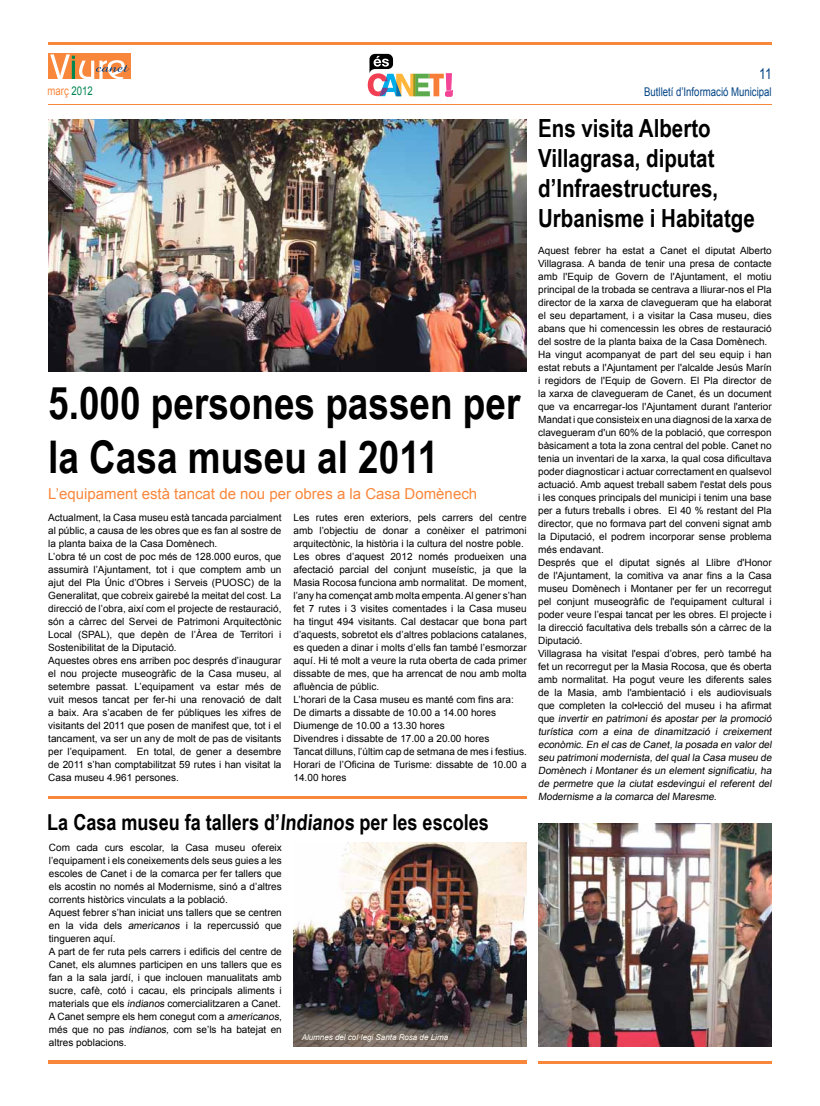
<style>
.page{position:relative;width:820px;height:1106px;background:#fff}
.page>*{position:absolute;margin:0;border:0;box-sizing:border-box;transform-origin:0 0}
.t1{font:700 45px/54px "Arial Narrow";color:#000}
.t2{font:700 25px/30px "Arial Narrow";color:#000}
.t3{font:700 22px "Arial Narrow";color:#000}
.t4{font:15px "Arial";color:#f8873c}
.t5{font:15px "Arial";color:#024385;scale:.8 1}
.t6{font:12px "Arial";color:#024385;scale:.8 1}
.t7{font:12px "Arial";color:#f8873c;scale:.8 1}
.t8{font:10px/13px "Arial";color:#000}
.t9{font:italic 8px "Arial";color:#fffef7}
.s1{color:#008751}
.s2{font-style:italic}
</style>
<div class="page">
<hr style="left:48px;top:104px;width:723px;height:1px;background:#f8873c">
<hr style="left:48px;top:42px;width:723px;height:3px;background:#f8873c">
<div style="left:48px;top:53px;width:83px;height:26px;background:#f8873c"></div>
<svg style="left:50px;top:54px;width:79px;height:25px"></svg>
<svg style="left:367px;top:54px;width:85px;height:42px"></svg>
<hr style="left:48px;top:1060px;width:478px;height:3px;background:#f8873c">
<hr style="left:538px;top:1060px;width:233px;height:3px;background:#f8873c">
<hr style="left:48px;top:796px;width:478px;height:2px;background:#f8873c">
<img style="left:48px;top:119px;width:478px;height:252px">
<img style="left:538px;top:823px;width:233px;height:223px">
<img style="left:293px;top:842px;width:233px;height:204px">
<h3 class="t5" style="left:759px;top:64px;width:17px">11</h3>
<p class="t7" style="left:48px;top:83px;width:58px">març <span class="s1">2012</span></p>
<p class="t6" style="left:644px;top:83px;width:161px">Butlletí d’Informació Municipal</p>
<h1 class="t1" style="left:48px;top:373px;width:473px">5.000 persones passen per la Casa museu al 2011</h1>
<h3 class="t4" style="left:48px;top:483px;width:430px">L’equipament està tancat de nou per obres a la Casa Domènech</h3>
<p class="t8" style="left:48px;top:511px;width:235px">Actualment, la Casa museu està tancada parcialment al públic, a causa de les obres que es fan al sostre de la planta baixa de la Casa Domènech.<br>L’obra té un cost de poc més de 128.000 euros, que assumirà l’Ajuntament, tot i que comptem amb un ajut del Pla Únic d’Obres i Serveis (PUOSC) de la Generalitat, que cobreix gairebé la meitat del cost. La direcció de l’obra, així com el projecte de restauració, són a càrrec del Servei de Patrimoni Arquitectònic Local (SPAL), que depèn de l’Àrea de Territori i Sostenibilitat de la Diputació.<br>Aquestes obres ens arriben poc després d’inaugurar el nou projecte museogràfic de la Casa museu, al setembre passat. L’equipament va estar més de vuit mesos tancat per fer-hi una renovació de dalt a baix. Ara s’acaben de fer públiques les xifres de visitants del 2011 que posen de manifest que, tot i el tancament, va ser un any de molt de pas de visitants per l’equipament. En total, de gener a desembre de 2011 s’han comptabilitzat 59 rutes i han visitat la Casa museu 4.961 persones.</p>
<p class="t8" style="left:293px;top:511px;width:235px">Les rutes eren exteriors, pels carrers del centre amb l’objectiu de donar a conèixer el patrimoni arquitectònic, la història i la cultura del nostre poble.<br>Les obres d’aquest 2012 només produeixen una afectació parcial del conjunt museístic, ja que la Masia Rocosa funciona amb normalitat. De moment, l’any ha començat amb molta empenta. Al gener s’han fet 7 rutes i 3 visites comentades i la Casa museu ha tingut 494 visitants. Cal destacar que bona part d’aquests, sobretot els d’altres poblacions catalanes, es queden a dinar i molts d’ells fan també l’esmorzar aquí. Hi té molt a veure la ruta oberta de cada primer dissabte de mes, que ha arrencat de nou amb molta afluència de públic.<br>L’horari de la Casa museu es manté com fins ara:<br>De dimarts a dissabte de 10.00 a 14.00 hores Diumenge de 10.00 a 13.30 hores<br>Divendres i dissabte de 17.00 a 20.00 hores<br>Tancat dilluns, l’últim cap de setmana de mes i festius.<br>Horari de l’Oficina de Turisme: dissabte de 10.00 a 14.00 hores</p>
<h3 class="t3" style="left:47px;top:805px;width:443px">La Casa museu fa tallers d’Indianos per les escoles</h3>
<p class="t8" style="left:49px;top:841px;width:234px">Com cada curs escolar, la Casa museu ofereix l’equipament i els coneixements dels seus guies a les escoles de Canet i de la comarca per fer tallers que els acostin no només al Modernisme, sinó a d’altres corrents històrics vinculats a la població.<br>Aquest febrer s’han iniciat uns tallers que se centren en la vida dels americanos i la repercussió que tingueren aquí.<br>A part de fer ruta pels carrers i edificis del centre de Canet, els alumnes participen en uns tallers que es fan a la sala jardí, i que inclouen manualitats amb sucre, cafè, cotó i cacau, els principals aliments i materials que els indianoscomercialitzaren a Canet.<br>A Canet sempre els hem conegut com a americanos, més que no pas <span class="s2">i</span>ndianos, com se’ls ha batejat en altres poblacions.</p>
<p class="t9" style="left:301px;top:1031px;width:148px">Alumnes del col·legi Santa Rosa de Lima</p>
<h2 class="t2" style="left:538px;top:112px;width:218px">Ens visita Alberto<br>Villagrasa, diputat d’Infraestructures,<br>Urbanisme i Habitatge</h2>
<p class="t8" style="left:538px;top:244px;width:237px">Aquest febrer ha estat a Canet el diputat Alberto Villagrasa. A banda de tenir una presa de contacte amb l'Equip de Govern de l'Ajuntament, el motiu principal de la trobada se centrava a lliurar-nos el Pla director de la xarxa de clavegueram que ha elaborat el seu departament, i a visitar la Casa museu, dies abans que hi comencessin les obres de restauració del sostre de la planta baixa de la Casa Domènech.<br>Ha vingut acompanyat de part del seu equip i han estat rebuts a l'Ajuntament per l'alcalde Jesús Marín i regidors de l'Equip de Govern. El Pla director de la xarxa de clavegueram de Canet, és un document que va encarregar-los l'Ajuntament durant l'anterior Mandat i que consisteix en una diagnosi de la xarxa de clavegueram d'un 60% de la població, que correspon bàsicament a tota la zona central del poble. Canet no tenia un inventari de la xarxa, la qual cosa dificultava poder diagnosticar i actuar correctament en qualsevol actuació. Amb aquest treball sabem l'estat dels pous i les conques principals del municipi i tenim una base per a futurs treballs i obres. El 40 % restant del Pla director, que no formava part del conveni signat amb la Diputació, el podrem incorporar sense problema més endavant.<br>Després que el diputat signés al Llibre d'Honor de l'Ajuntament, la comitiva va anar fins a la Casa museu Domènech i Montaner per fer un recorregut pel conjunt museogràfic de l'equipament cultural i poder veure l’espai tancat per les obres. El projecte i la direcció facultativa dels treballs són a càrrec de la Diputació.<br>Villagrasa ha visitat l'espai d’obres, però també ha fet un recorregut per la Masia Rocosa, que és oberta amb normalitat. Ha pogut veure les diferents sales de la Masia, amb l'ambientació i els audiovisuals que completen la col•lecció del museu i ha afirmat q u e invertir en patrimoni és apostar per la promoció turística com a eina de dinamització i creixement econòmic. En el cas de Canet, la posada en valor del seu patrimonimodernista,delqualla Casa museu de Domènech i Montaner és un element significatiu, ha de permetre que la ciutat esdevingui el referent del Modernisme a la comarca del Maresme.</p>
</div>
